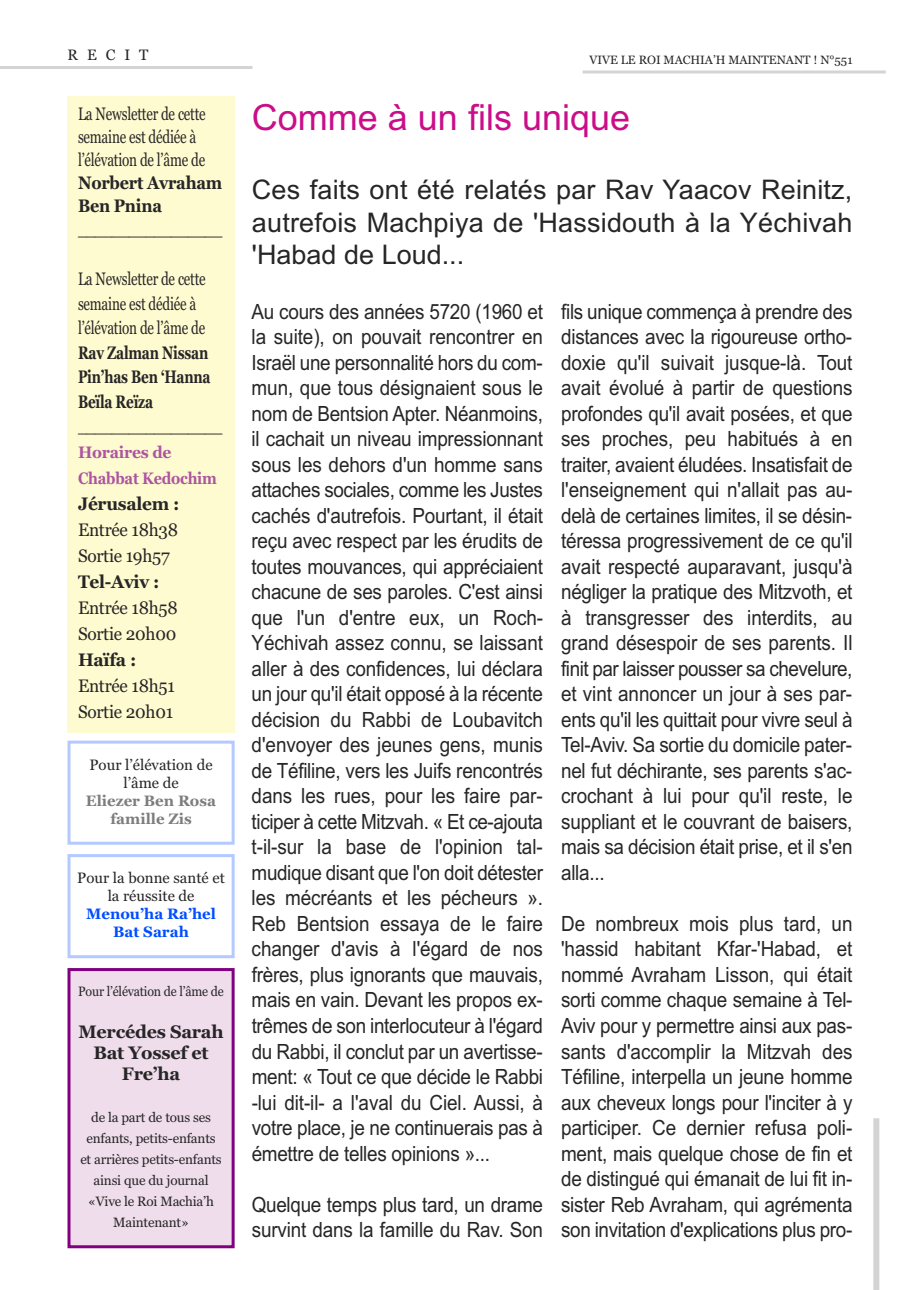
<style>
.page{position:relative;width:920px;height:1290px;background:#fff}
.page>*{position:absolute;margin:0;border:0;box-sizing:border-box;transform-origin:0 0}
.t1{font:36px "Arial";color:#ca0d89}
.t2{font:27px/32.4px "Arial";letter-spacing:.01em;color:#272627;text-align:justify}
.t3{font:21px/25.5px "Arial";letter-spacing:-.015em;color:#272627;text-align:justify;scale:.9 1}
.t4{font:18px/23px "Georgia";letter-spacing:-.015em;color:#272627;scale:.75 1}
.t5{font:18px/26px "Georgia";letter-spacing:-.015em;color:#272627;scale:.96 1}
.t6{font:700 18px/24.5px "Georgia";letter-spacing:-.015em;color:#272627;scale:.75 1}
.t7{font:700 18px/21px "Georgia";letter-spacing:-.015em;color:#272627;text-align:center}
.t8{font:700 18px "Georgia";letter-spacing:-.015em;color:#272627;scale:.96 1}
.t9{font:700 18px/23px "Georgia";letter-spacing:-.015em;color:#272627;scale:.9 1}
.t10{font:700 16.5px/26px "Georgia";letter-spacing:-.015em;color:#ad56a0;scale:.95 1}
.t11{font:15px/18px "Georgia";color:#272627;text-align:center}
.t12{font:700 15px/18px "Georgia";color:#7d7d7d;text-align:center}
.t13{font:700 15px/18px "Georgia";color:#004dff;text-align:center}
.t14{font:13.5px/21px "Georgia";letter-spacing:-.015em;color:#272627;text-align:center}
.t15{font:13.5px "Georgia";letter-spacing:-.015em;color:#272627;scale:.92 1}
.t16{font:12px "Georgia";color:#272627}
</style>
<div class="page">
<div style="left:68px;top:96px;width:167px;height:636px;background:#fffbd0"></div>
<div style="left:873px;top:1118px;width:6px;height:172px;background:#d4d4d4"></div>
<hr style="left:0;top:66px;width:252px;height:3px;background:#d4d4d4">
<svg style="left:583px;top:70px;width:303px;height:4px"></svg>
<div style="left:70px;top:971px;width:162px;height:274px;background:#efddec"></div>
<div style="left:68px;top:968px;width:167px;height:280px;border:3px solid #800080"></div>
<div style="left:68px;top:854px;width:167px;height:104px;border:3px solid #b3c9ff"></div>
<div style="left:68px;top:741px;width:167px;height:104px;border:3px solid #b3c9ff"></div>
<p class="t11" style="left:68px;top:46px;width:49px">REC</p>
<p class="t16" style="left:589px;top:52px;width:265px">VIVE LE ROI MACHIA’H MAINTENANT ! N°551</p>
<p class="t11" style="left:124px;top:46px;width:26px">I T</p>
<p class="t4" style="left:78px;top:102px;width:172px">La Newsletter de cette semaine est dédiée à l’élévation de l’âme de</p>
<p class="t9" style="left:78px;top:171px;width:162px">Norbert Avraham<br>Ben Pnina</p>
<p class="t4" style="left:78px;top:217px;width:194px">_________________</p>
<p class="t4" style="left:78px;top:267px;width:172px;line-height:24.5px">La Newsletter de cette semaine est dédiée à l’élévation de l’âme de</p>
<p class="t6" style="left:78px;top:340px;width:178px">Rav Zalman Nissan<br>Pin’has Ben ‘Hanna<br>Beïla Reïza</p>
<p class="t4" style="left:78px;top:414px;width:194px">_________________</p>
<p class="t10" style="left:78px;top:439px;width:148px">Horaires de<br>Chabbat Kedochim</p>
<p class="t8" style="left:78px;top:493px;width:107px">Jérusalem :</p>
<p class="t5" style="left:78px;top:517px;width:106px">Entrée 18h38<br>Sortie 19h57</p>
<p class="t8" style="left:78px;top:571px;width:86px">Tel-Aviv :</p>
<p class="t5" style="left:78px;top:595px;width:105px">Entrée 18h58<br>Sortie 20h00</p>
<p class="t8" style="left:78px;top:649px;width:62px">Haïfa :</p>
<p class="t5" style="left:78px;top:673px;width:102px">Entrée 18h51<br>Sortie 20h01</p>
<p class="t11" style="left:89px;top:755px;width:125px">Pour l’élévation de l’âme de</p>
<p class="t12" style="left:86px;top:791px;width:132px">Eliezer Ben Rosa famille Zis</p>
<p class="t11" style="left:77px;top:869px;width:149px">Pour la bonne santé et la réussite de</p>
<p class="t13" style="left:86px;top:905px;width:131px">Menou’ha Ra’hel<br>Bat Sarah</p>
<p class="t15" style="left:78px;top:984px;width:160px">Pour l’élévation de l’âme de</p>
<p class="t7" style="left:78px;top:1021px;width:147px">Mercédes Sarah<br>Bat Yossef et<br>Fre’ha</p>
<p class="t14" style="left:80px;top:1107px;width:143px">de la part de tous ses enfants, petits-enfants et arrières petits-enfants ainsi que du journal «Vive le Roi Machia’h<br>Maintenant»</p>
<h1 class="t1" style="left:252px;top:97px;width:380px">Comme à un fils unique</h1>
<p class="t2" style="left:252px;top:174px;width:602px">Ces faits ont été relatés par Rav Yaacov Reinitz, autrefois Machpiya de 'Hassidouth à la Yéchivah 'Habad de Loud...</p>
<p class="t3" style="left:252px;top:299px;width:325px">Au cours des années 5720 (1960 et la suite), on pouvait rencontrer en Israël une personnalité hors du com&shy;mun, que tous désignaient sous le nom de Bentsion Apter. Néanmoins, il cachait un niveau impressionnant sous les dehors d'un homme sans attaches sociales, comme les Justes cachés d'autrefois. Pourtant, il était reçu avec respect par les érudits de toutes mouvances, qui appréciaient chacune de ses paroles. C'est ainsi que l'un d'entre eux, un Roch-Yéchivah assez connu, se laissant aller à des confidences, lui déclara un jour qu'il était opposé à la récente décision du Rabbi de Loubavitch d'envoyer des jeunes gens, munis de Téfiline, vers les Juifs rencontrés dans les rues, pour les faire par&shy;ticiper à cette Mitzvah. « Et ce-ajouta t-il-sur la base de l'opinion tal&shy;mudique disant que l'on doit détester les mécréants et les pécheurs ».<br>Reb Bentsion essaya de le faire changer d'avis à l'égard de nos frères, plus ignorants que mauvais, mais en vain. Devant les propos ex&shy;trêmes de son interlocuteur à l'égard du Rabbi, il conclut par un avertisse&shy;ment: « Tout ce que décide le Rabbi -lui dit-il- a l'aval du Ciel. Aussi, à votre place, je ne continuerais pas à émettre de telles opinions »...</p>
<p class="t3" style="left:252px;top:1191px;width:325px">Quelque temps plus tard, un drame survint dans la famille du Rav. Son</p>
<p class="t3" style="left:561px;top:299px;width:325px">fils unique commença à prendre des distances avec la rigoureuse ortho&shy;doxie qu'il suivait jusque-là. Tout avait évolué à partir de questions profondes qu'il avait posées, et que ses proches, peu habitués à en traiter, avaient éludées. Insatisfait de l'enseignement qui n'allait pas au&shy;delà de certaines limites, il se désin&shy;téressa progressivement de ce qu'il avait respecté auparavant, jusqu'à négliger la pratique des Mitzvoth, et à transgresser des interdits, au grand désespoir de ses parents. Il finit par laisser pousser sa chevelure, et vint annoncer un jour à ses par&shy;ents qu'il les quittait pour vivre seul à Tel-Aviv. Sa sortie du domicile pater&shy;nel fut déchirante, ses parents s'ac&shy;crochant à lui pour qu'il reste, le suppliant et le couvrant de baisers, mais sa décision était prise, et il s'en alla...</p>
<p class="t3" style="left:561px;top:911px;width:325px">De nombreux mois plus tard, un 'hassid habitant Kfar-'Habad, et nommé Avraham Lisson, qui était sorti comme chaque semaine à Tel-Aviv pour y permettre ainsi aux pas&shy;sants d'accomplir la Mitzvah des Téfiline, interpella un jeune homme aux cheveux longs pour l'inciter à y participer. Ce dernier refusa poli&shy;ment, mais quelque chose de fin et de distingué qui émanait de lui fit in&shy;sister Reb Avraham, qui agrémenta son invitation d'explications plus pro-</p>
</div>
